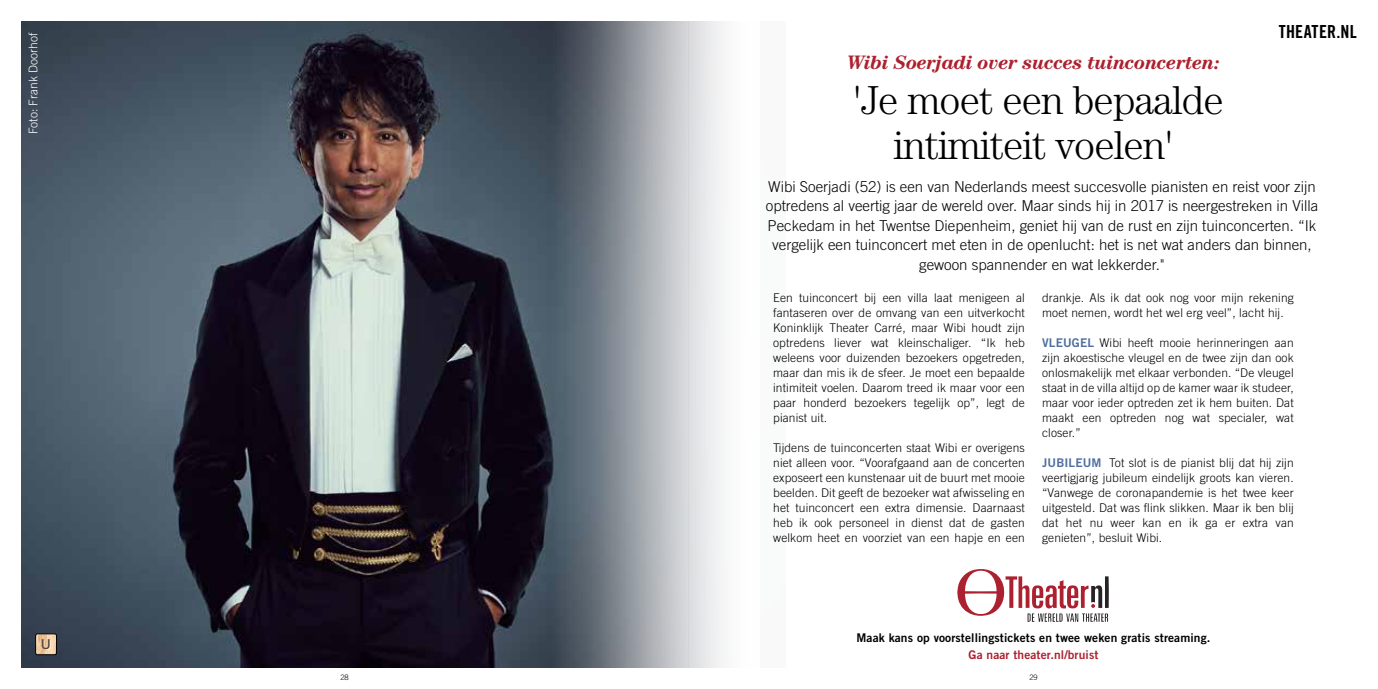
<style>
.page{position:relative;width:1378px;height:689px;background:#fff}
.page>*{position:absolute;margin:0;border:0;box-sizing:border-box;transform-origin:0 0}
.t1{font:300 40.5px/45px "Century Std";letter-spacing:-.02em;color:#000;text-align:center}
.t2{font:italic 700 19.5px "Century Std";letter-spacing:-.02em;color:#ac212f}
.t3{font:18px "Trade Gothic LT Std Bd Cn 20";letter-spacing:.01em;color:#000}
.t4{font:300 15px/19.5px "Trade Gothic LT Std";color:#000;text-align:center}
.t5{font:300 12px/15px "Trade Gothic LT Std";letter-spacing:.01em;color:#000;text-align:justify}
.t6{font:12px "Trade Gothic LT Std Bd 2";letter-spacing:.01em;color:#000}
.t7{font:12px "Trade Gothic LT Std Bd 2";letter-spacing:.01em;color:#ac212f}
.t8{font:300 12px "Trade Gothic LT Std";color:#fff}
.t9{font:300 7.5px "Trade Gothic LT Std";color:#000}
.s1{font-family:"Trade Gothic LT Std Bd 2";font-weight:400;color:#506f9e}
</style>
<div class="page">
<img style="left:21px;top:21px;width:531px;height:647px">
<svg style="left:552px;top:21px;width:137px;height:647px;background:#899098"></svg>
<svg style="left:37px;top:634px;width:20px;height:21px"></svg>
<div style="left:35px;top:634px;width:22px;height:21px;border:1px solid #000;border-radius:2px"></div>
<svg style="left:957px;top:569px;width:152px;height:53px"></svg>
<div style="left:689px;top:0;width:70px;height:689px;background:linear-gradient(to right,#e2e3e5,#fff)"></div>
<p class="t8" style="left:26px;top:134px;width:103px;rotate:-90deg">Foto: Frank Doorhof</p>
<h2 class="t2" style="left:847px;top:51px;width:374px">Wibi Soerjadi over succes tuinconcerten:</h2>
<h1 class="t1" style="left:853px;top:77px;width:372px">'Je moet een bepaalde intimiteit voelen'</h1>
<h3 class="t3" style="left:1278px;top:21px;width:80px">THEATER.NL</h3>
<p class="t4" style="left:766px;top:177px;width:554px">Wibi Soerjadi (52) is een van Nederlands meest succesvolle pianisten en reist voor zijn optredens al veertig jaar de wereld over. Maar sinds hij in 2017 is neergestreken in Villa Peckedam in het Twentse Diepenheim, geniet hij van de rust en zijn tuinconcerten. “Ik vergelijk een tuinconcert met eten in de openlucht: het is net wat anders dan binnen, gewoon spannender en wat lekkerder."</p>
<p class="t5" style="left:773px;top:290px;width:253px">Een tuinconcert bij een villa laat menigeen al fantaseren over de omvang van een uitverkocht Koninklijk Theater Carré, maar Wibi houdt zijn optredens liever wat kleinschaliger. “Ik heb weleens voor duizenden bezoekers opgetreden, maar dan mis ik de sfeer. Je moet een bepaalde intimiteit voelen. Daarom treed ik maar voor een paar honderd bezoekers tegelijk op”, legt de pianist uit.</p>
<p class="t5" style="left:773px;top:440px;width:253px">Tijdens de tuinconcerten staat Wibi er overigens niet alleen voor. “Voorafgaand aan de concerten exposeert een kunstenaar uit de buurt met mooie beelden. Dit geeft de bezoeker wat afwisseling en het tuinconcert een extra dimensie. Daarnaast heb ik ook personeel in dienst dat de gasten welkom heet en voorziet van een hapje en een</p>
<p class="t5" style="left:1042px;top:290px;width:253px">drankje. Als ik dat ook nog voor mijn rekening moet nemen, wordt het wel erg veel”, lacht hij.</p>
<p class="t5" style="left:1042px;top:335px;width:253px"><span class="s1">VLEUGEL</span> Wibi heeft mooie herinneringen aan zijn akoestische vleugel en de twee zijn dan ook onlosmakelijk met elkaar verbonden. “De vleugel staat in de villa altijd op de kamer waar ik studeer, maar voor ieder optreden zet ik hem buiten. Dat maakt een optreden nog wat specialer, wat closer.”</p>
<p class="t5" style="left:1042px;top:455px;width:253px"><span class="s1">JUBILEUM</span> Tot slot is de pianist blij dat hij zijn veertigjarig jubileum eindelijk groots kan vieren. “Vanwege de coronapandemie is het twee keer uitgesteld. Dat was flink slikken. Maar ik ben blij dat het nu weer kan en ik ga er extra van genieten”, besluit Wibi.</p>
<p class="t6" style="left:856px;top:630px;width:355px">Maak kans op voorstellingstickets en twee weken gratis streaming.</p>
<p class="t7" style="left:968px;top:647px;width:131px">Ga naar theater.nl/bruist</p>
<p class="t9" style="left:340px;top:672px;width:10px">28</p>
<p class="t9" style="left:1029px;top:672px;width:10px">29</p>
</div>
